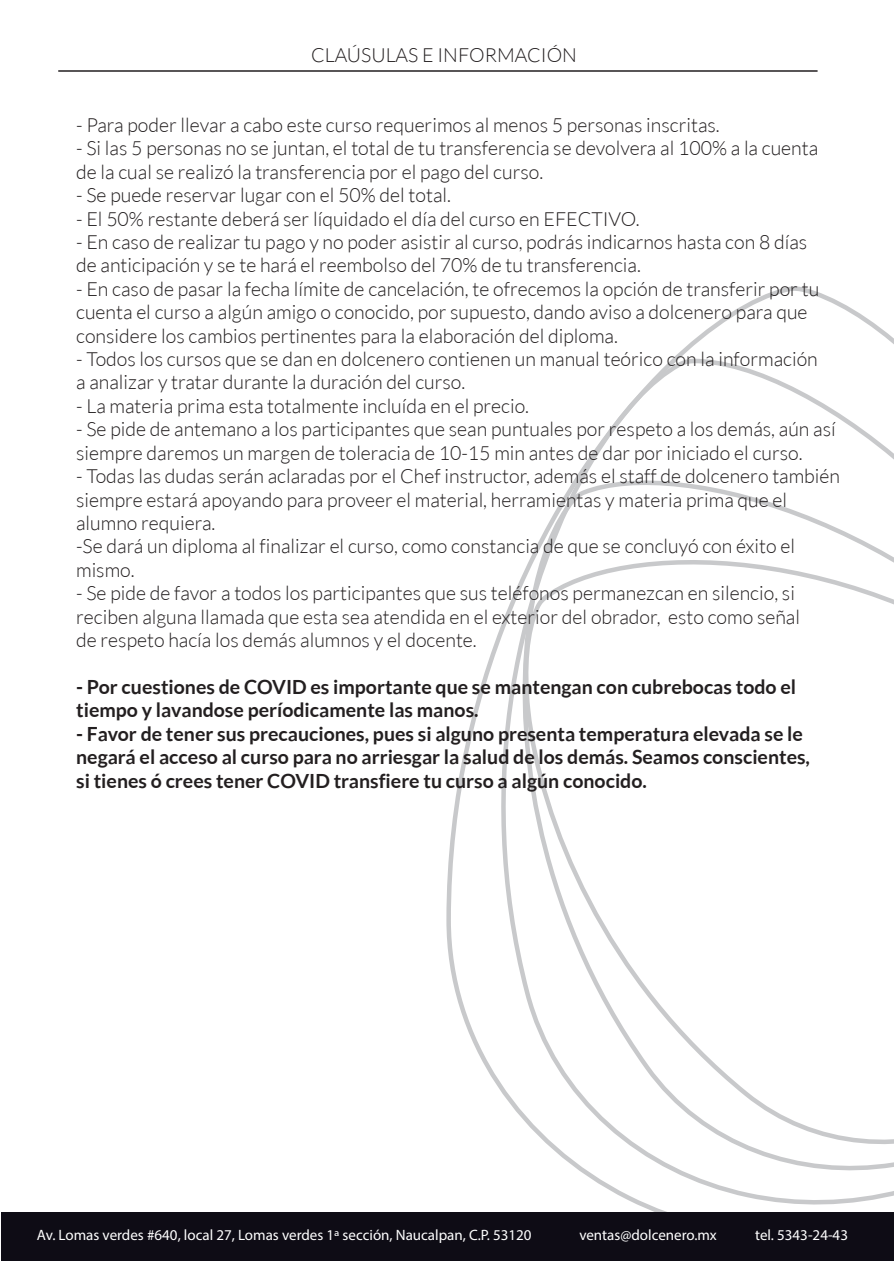
<style>
.page{position:relative;width:894px;height:1264px;background:#fff}
.page>*{position:absolute;margin:0;border:0;box-sizing:border-box;transform-origin:0 0}
.t1{font:300 19.5px/23.4px "Lato";color:#231f20}
.t2{font:700 19.5px/23.4px "Lato";color:#231f20}
.t3{font:15px "Myriad Pro";color:#fff}
</style>
<div class="page">
<svg style="left:446px;top:286px;width:447px;height:925px"></svg>
<svg style="left:471px;top:356px;width:422px;height:854px"></svg>
<svg style="left:521px;top:530px;width:372px;height:625px"></svg>
<hr style="left:58px;top:70px;width:759px;height:2px;background:#231f20">
<div style="left:1px;top:1211px;width:892px;height:49px;background:#0e0c15"></div>
<p class="t1" style="left:311px;top:43px;width:267px">CLAÚSULAS E INFORMACIÓN</p>
<p class="t1" style="left:76px;top:113px;width:645px">- Para poder llevar a cabo este curso requerimos al menos 5 personas inscritas.</p>
<p class="t1" style="left:76px;top:137px;width:743px">- Si las 5 personas no se juntan, el total de tu transferencia se devolvera al 100% a la cuenta de la cual se realizó la transferencia por el pago del curso.</p>
<p class="t1" style="left:76px;top:183px;width:376px">- Se puede reservar lugar con el 50% del total.</p>
<p class="t1" style="left:76px;top:207px;width:565px">- El 50% restante deberá ser líquidado el día del curso en EFECTIVO.</p>
<p class="t1" style="left:76px;top:230px;width:732px">- En caso de realizar tu pago y no poder asistir al curso, podrás indicarnos hasta con 8 días de anticipación y se te hará el reembolso del 70% de tu transferencia.</p>
<p class="t1" style="left:76px;top:277px;width:744px">- En caso de pasar la fecha límite de cancelación, te ofrecemos la opción de transferir por tu cuenta el curso a algún amigo o conocido, por supuesto, dando aviso a dolcenero para que considere los cambios pertinentes para la elaboración del diploma.</p>
<p class="t1" style="left:76px;top:347px;width:743px">- Todos los cursos que se dan en dolcenero contienen un manual teórico con la información a analizar y tratar durante la duración del curso.</p>
<p class="t1" style="left:76px;top:394px;width:454px">- La materia prima esta totalmente incluída en el precio.</p>
<p class="t1" style="left:76px;top:417px;width:761px">- Se pide de antemano a los participantes que sean puntuales por respeto a los demás, aún así siempre daremos un margen de toleracia de 10-15 min antes de dar por iniciado el curso.</p>
<p class="t1" style="left:76px;top:464px;width:765px">- Todas las dudas serán aclaradas por el Chef instructor, además el staff de dolcenero también siempre estará apoyando para proveer el material, herramientas y materia prima que el alumno requiera.<br>-Se dará un diploma al finalizar el curso, como constancia de que se concluyó con éxito el mismo.</p>
<p class="t1" style="left:76px;top:581px;width:725px">- Se pide de favor a todos los participantes que sus teléfonos permanezcan en silencio, si reciben alguna llamada que esta sea atendida en el exterior del obrador, esto como señal de respeto hacía los demás alumnos y el docente.</p>
<p class="t2" style="left:76px;top:674px;width:721px">- Por cuestiones de COVID es importante que se mantengan con cubrebocas todo el tiempo y lavandose períodicamente las manos.</p>
<p class="t2" style="left:76px;top:721px;width:735px">- Favor de tener sus precauciones, pues si alguno presenta temperatura elevada se le negará el acceso al curso para no arriesgar la salud de los demás. Seamos conscientes, si tienes ó crees tener COVID transfiere tu curso a algún conocido.</p>
<p class="t3" style="left:37px;top:1225px;width:496px">Av. Lomas verdes #640, local 27, Lomas verdes 1ª sección, Naucalpan, C.P. 53120</p>
<p class="t3" style="left:579px;top:1225px;width:139px">ventas@dolcenero.mx</p>
<p class="t3" style="left:755px;top:1225px;width:94px">tel. 5343-24-43</p>
</div>
